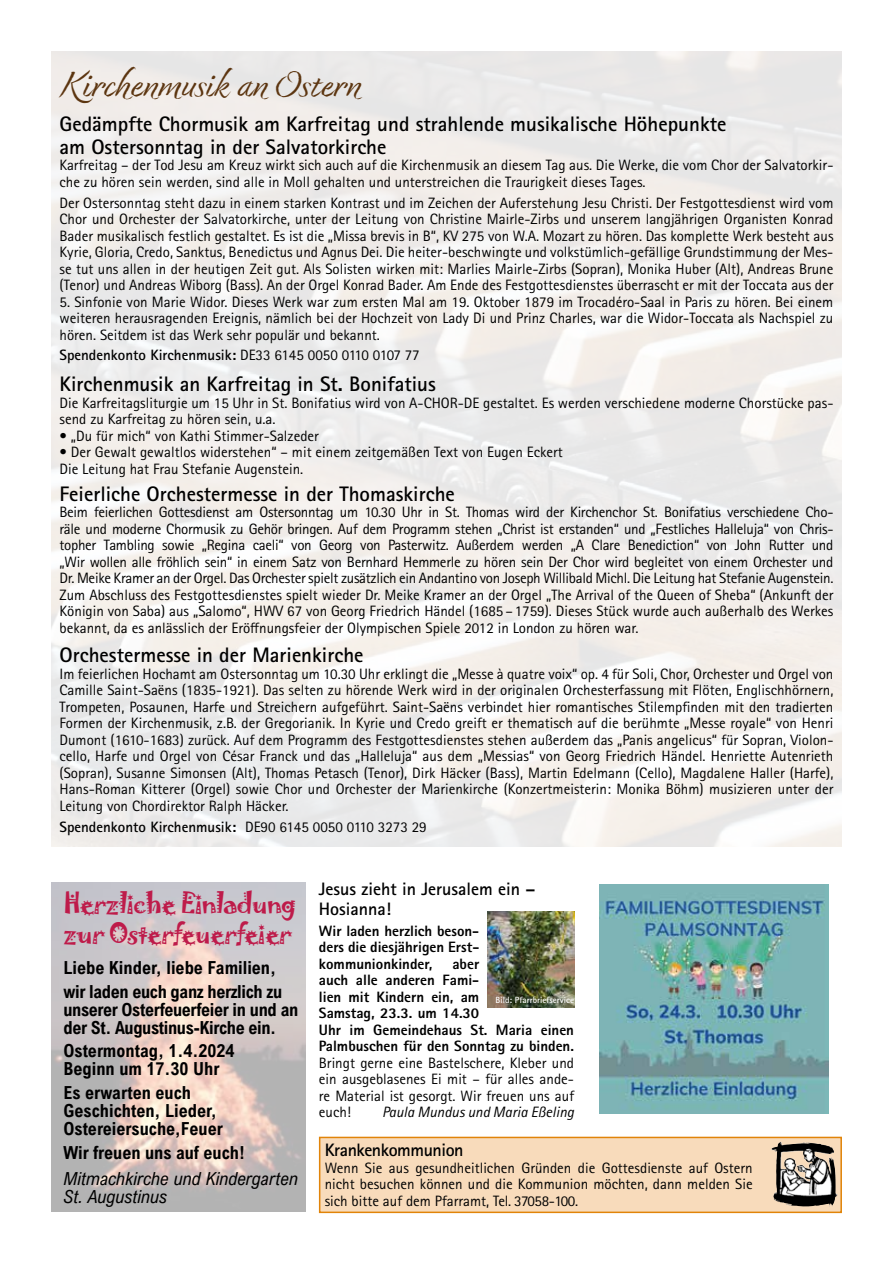
<style>
.page{position:relative;width:893px;height:1263px;background:#fff}
.page>*{position:absolute;margin:0;border:0;box-sizing:border-box;transform-origin:0 0}
.t1{font:expanded 40.5px "Dream Big";color:#5c3510}
.t2{font:25.95px/29.8px "Jokerman";letter-spacing:-.05em;color:#be1b4a}
.t3{font:700 21px/22.5px "Rotis Sans Serif Std";color:#000}
.t4{font:700 18px/18px "Arial Nova Cond";color:#000}
.t5{font:700 18px/23.7px "Arial Nova Cond";letter-spacing:-.02em;color:#000}
.t6{font:italic 18px/18px "Arial Nova Cond";color:#000}
.t7{font:700 18px/19.5px "Rotis Sans Serif Std";color:#000}
.t8{font:700 18px "Rotis Sans Serif Std";letter-spacing:-.025em;color:#000}
.t9{font:15px/16.5px "Rotis Sans Serif Std";color:#000;text-align:justify}
.t10{font:800 15px/16.5px "Rotis Sans Serif Std";color:#000;text-align:justify}
.t11{font:700 15px "Rotis Sans Serif Std";color:#000}
.t12{font:italic 15px "Rotis Sans Serif Std";color:#000}
.t13{font:700 9px "Rotis Sans Serif Std";color:#fff}
.s1{font-weight:400}
</style>
<div class="page">
<img style="left:51px;top:882px;width:254px;height:329px">
<img style="left:488px;top:911px;width:86px;height:96px">
<img style="left:600px;top:885px;width:229px;height:229px">
<div style="left:320px;top:1137px;width:521px;height:75px;background:#f8dbbb"></div>
<div style="left:319px;top:1137px;width:523px;height:76px;border:2px solid #e18409"></div>
<img style="left:771px;top:1144px;width:66px;height:63px">
<h1 class="t1" style="left:60px;top:60px;width:303px">Kirchenmusik an Ostern</h1>
<h3 class="t3" style="left:60px;top:113px;width:668px">Gedämpfte Chormusik am Karfreitag und strahlende musikalische Höhepunkte am Ostersonntag in der Salvatorkirche</h3>
<p class="t9" style="left:60px;top:157px;width:775px">Karfreitag – der Tod Jesu am Kreuz wirkt sich auch auf die Kirchenmusik an diesem Tag aus. Die Werke, die vom Chor der Salvatorkir&shy;che zu hören sein werden, sind alle in Moll gehalten und unterstreichen die Traurigkeit dieses Tages.</p>
<p class="t9" style="left:60px;top:194px;width:775px">Der Ostersonntag steht dazu in einem starken Kontrast und im Zeichen der Auferstehung Jesu Christi. Der Festgottesdienst wird vom Chor und Orchester der Salvatorkirche, unter der Leitung von Christine Mairle-Zirbs und unserem langjährigen Organisten Konrad Bader musikalisch festlich gestaltet. Es ist die „Missa brevis in B“, KV 275 von W.A. Mozart zu hören. Das komplette Werk besteht aus Kyrie, Gloria, Credo, Sanktus, Benedictus und Agnus Dei. Die heiter-beschwingte und volkstümlich-gefällige Grundstimmung der Mes&shy;se tut uns allen in der heutigen Zeit gut. Als Solisten wirken mit: Marlies Mairle-Zirbs (Sopran), Monika Huber (Alt), Andreas Brune (Tenor) und Andreas Wiborg (Bass). An der Orgel Konrad Bader. Am Ende des Festgottesdienstes überrascht er mit der Toccata aus der</p>
<p class="t9" style="left:60px;top:293px;width:775px">5. Sinfonie von Marie Widor. Dieses Werk war zum ersten Mal am 19. Oktober 1879 im Trocadéro-Saal in Paris zu hören. Bei einem weiteren herausragenden Ereignis, nämlich bei der Hochzeit von Lady Di und Prinz Charles, war die Widor-Toccata als Nachspiel zu hören. Seitdem ist das Werk sehr populär und bekannt.</p>
<p class="t11" style="left:60px;top:346px;width:362px">Spendenkonto Kirchenmusik: <span class="s1">DE33 6145 0050 0110 0107 77</span></p>
<h3 class="t3" style="left:60px;top:373px;width:378px">Kirchenmusik an Karfreitag in St. Bonifatius</h3>
<p class="t9" style="left:60px;top:395px;width:775px">Die Karfreitagsliturgie um 15 Uhr in St. Bonifatius wird von A-CHOR-DE gestaltet. Es werden verschiedene moderne Chorstücke pas&shy;send zu Karfreitag zu hören sein, u.a.</p>
<p class="t9" style="left:60px;top:428px;width:261px">• „Du für mich“ von Kathi Stimmer-Salzeder</p>
<p class="t9" style="left:60px;top:444px;width:505px">• Der Gewalt gewaltlos widerstehen“ – mit einem zeitgemäßen Text von Eugen Eckert<br>Die Leitung hat Frau Stefanie Augenstein.</p>
<h3 class="t3" style="left:60px;top:482px;width:397px">Feierliche Orchestermesse in der Thomaskirche</h3>
<p class="t9" style="left:60px;top:504px;width:775px">Beim feierlichen Gottesdienst am Ostersonntag um 10.30 Uhr in St. Thomas wird der Kirchenchor St. Bonifatius verschiedene Cho&shy;räle und moderne Chormusik zu Gehör bringen. Auf dem Programm stehen „Christ ist erstanden“ und „Festliches Halleluja“ von Chris&shy;topher Tambling sowie „Regina caeli“ von Georg von Pasterwitz. Außerdem werden „A Clare Benediction“ von John Rutter und „Wir wollen alle fröhlich sein“ in einem Satz von Bernhard Hemmerle zu hören sein Der Chor wird begleitet von einem Orchester und Dr. Meike Kramer an der Orgel. Das Orchester spielt zusätzlich ein Andantino von Joseph Willibald Michl. Die Leitung hat Stefanie Augenstein.<br>Zum Abschluss des Festgottesdienstes spielt wieder Dr. Meike Kramer an der Orgel „The Arrival of the Queen of Sheba“ (Ankunft der Königin von Saba) aus „Salomo“, HWV 67 von Georg Friedrich Händel (1685 –1759). Dieses Stück wurde auch außerhalb des Werkes bekannt, da es anlässlich der Eröffnungsfeier der Olympischen Spiele 2012 in London zu hören war.</p>
<h3 class="t3" style="left:60px;top:644px;width:305px">Orchestermesse in der Marienkirche</h3>
<p class="t9" style="left:60px;top:666px;width:775px">Im feierlichen Hochamt am Ostersonntag um 10.30 Uhr erklingt die „Messe à quatre voix“ op. 4 für Soli, Chor, Orchester und Orgel von Camille Saint-Saëns (1835-1921). Das selten zu hörende Werk wird in der originalen Orchesterfassung mit Flöten, Englischhörnern, Trompeten, Posaunen, Harfe und Streichern aufgeführt. Saint-Saëns verbindet hier romantisches Stilempfinden mit den tradierten Formen der Kirchenmusik, z.B. der Gregorianik. In Kyrie und Credo greift er thematisch auf die berühmte „Messe royale“ von Henri Dumont (1610-1683) zurück. Auf dem Programm des Festgottesdienstes stehen außerdem das „Panis angelicus“ für Sopran, Violon&shy;cello, Harfe und Orgel von César Franck und das „Halleluja“ aus dem „Messias“ von Georg Friedrich Händel. Henriette Autenrieth (Sopran), Susanne Simonsen (Alt), Thomas Petasch (Tenor), Dirk Häcker (Bass), Martin Edelmann (Cello), Magdalene Haller (Harfe), Hans-Roman Kitterer (Orgel) sowie Chor und Orchester der Marienkirche (Konzertmeisterin: Monika Böhm) musizieren unter der Leitung von Chordirektor Ralph Häcker.</p>
<p class="t11" style="left:60px;top:817px;width:369px">Spendenkonto Kirchenmusik: <span class="s1">DE90 6145 0050 0110 3273 29</span></p>
<h2 class="t2" style="left:63px;top:888px;width:235px">Herzliche Einladung zur Osterfeuerfeier</h2>
<p class="t5" style="left:63px;top:955px;width:220px">Liebe Kinder, liebe Familien, wir laden euch ganz herzlich zu</p>
<p class="t5" style="left:63px;top:1000px;width:236px;line-height:18px">unserer Osterfeuerfeier in und an der St. Augustinus-Kirche ein.</p>
<p class="t4" style="left:63px;top:1041px;width:173px">Ostermontag, 1.4.2024<br>Beginn um 17.30 Uhr</p>
<p class="t4" style="left:63px;top:1083px;width:161px">Es erwarten euch<br>Geschichten, Lieder,<br>Ostereiersuche,Feuer</p>
<p class="t4" style="left:63px;top:1143px;width:183px">Wir freuen uns auf euch!</p>
<p class="t6" style="left:63px;top:1169px;width:236px">Mitmachkirche und Kindergarten<br>St. Augustinus</p>
<p class="t7" style="left:319px;top:879px;width:218px">Jesus zieht in Jerusalem ein –<br>Hosianna!</p>
<p class="t10" style="left:319px;top:922px;width:162px">Wir laden herzlich beson&shy;ders die diesjährigen Erst&shy;kommunionkinder,</p>
<p class="t10" style="left:319px;top:955px;width:257px;text-align:left;text-indent:133px">aber<br>auch alle anderen Fami-<br>lien mit Kindern ein, am<br>Samstag, 23.3. um 14.30<br>Uhr im Gemeindehaus St. Maria einen<br>Palmbuschen für den Sonntag zu binden.</p>
<p class="t9" style="left:319px;top:1054px;width:257px">Bringt gerne eine Bastelschere, Kleber und ein ausgeblasenes Ei mit – für alles ande&shy;re Material ist gesorgt. Wir freuen uns auf euch!</p>
<p class="t13" style="left:496px;top:994px;width:80px">Bild: Pfarrbriefservice</p>
<p class="t12" style="left:382px;top:1103px;width:193px">Paula Mundus und Maria Eßeling</p>
<p class="t8" style="left:325px;top:1139px;width:140px">Krankenkommunion</p>
<p class="t9" style="left:325px;top:1160px;width:430px">Wenn Sie aus gesundheitlichen Gründen die Gottesdienste auf Ostern nicht besuchen können und die Kommunion möchten, dann melden Sie sich bitte auf dem Pfarramt, Tel. 37058-100.</p>
</div>
